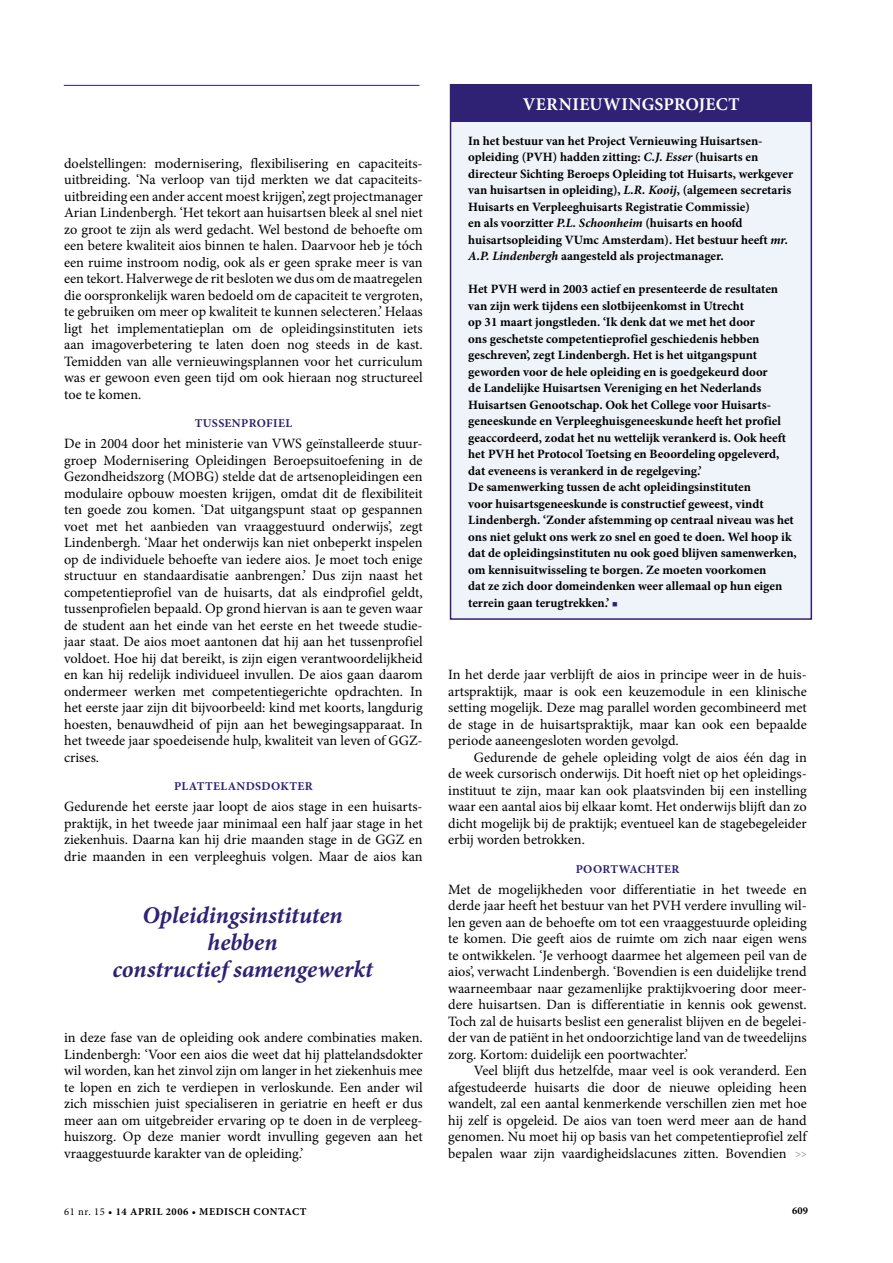
<style>
.page{position:relative;width:893px;height:1263px;background:#fff}
.page>*{position:absolute;margin:0;border:0;box-sizing:border-box;transform-origin:0 0}
.t1{font:italic 700 24px/27px "Minion Pro";color:#2f2274;text-align:center}
.t2{font:700 18px "Minion";letter-spacing:.025em;color:#fff}
.t3{font:14.25px/16.5px "Minion Pro";letter-spacing:-.005em;color:#000;text-align:justify}
.t4{font:700 12.75px/16.5px "Minion Pro";color:#000}
.t5{font:700 12px "Minion Pro";letter-spacing:.03em;color:#2f2274}
.t6{font:700 10.5px "Minion Pro";letter-spacing:.05em;color:#000}
.s1{font-style:italic}
.s2{color:#2f2274}
.s3{font-weight:400}
</style>
<div class="page">
<hr style="left:64px;top:85px;width:356px;height:1px;background:#2f2274">
<div style="left:451px;top:85px;width:360px;height:534px;background:#eff4fb"></div>
<div style="left:450px;top:84px;width:362px;height:536px;border:2px solid #2f2274"></div>
<div style="left:450px;top:85px;width:362px;height:36px;background:#2f2274"></div>
<p class="t3" style="left:64px;top:155px;width:360px">doelstellingen: modernisering, flexibilisering en capaciteits&shy;uitbreiding. ‘Na verloop van tijd merkten we dat capaciteits&shy;uitbreiding een ander accent moest krijgen’, zegt projectmanager Arian Lindenbergh. ‘Het tekort aan huisartsen bleek al snel niet zo groot te zijn als werd gedacht. Wel bestond de behoefte om een betere kwaliteit aios binnen te halen. Daarvoor heb je tóch een ruime instroom nodig, ook als er geen sprake meer is van een tekort. Halverwege de rit besloten we dus om de maatregelen die oorspronkelijk waren bedoeld om de capaciteit te vergroten, te gebruiken om meer op kwaliteit te kunnen selecteren.’ Helaas ligt het implementatieplan om de opleidingsinstituten iets aan imagoverbetering te laten doen nog steeds in de kast.<br>Temidden van alle vernieuwingsplannen voor het curriculum was er gewoon even geen tijd om ook hieraan nog structureel toe te komen.</p>
<p class="t5" style="left:195px;top:415px;width:26px">Tussenprofiel</p>
<p class="t3" style="left:64px;top:435px;width:360px">De in 2004 door het ministerie van VWS geïnstalleerde stuur&shy;groep Modernisering Opleidingen Beroepsuitoefening in de Gezondheidszorg (MOBG) stelde dat de artsenopleidingen een modulaire opbouw moesten krijgen, omdat dit de flexi-biliteit ten goede zou komen. ‘Dat uitgangspunt staat op gespannen voet met het aanbieden van vraaggestuurd onderwijs’, zegt Lindenbergh. ‘Maar het onderwijs kan niet onbeperkt inspelen op de individuele behoefte van iedere aios. Je moet toch enige structuur en standaardisatie aanbrengen.’ Dus zijn naast het competentieprofiel van de huisarts, dat als eindprofiel geldt, tussenprofielen bepaald. Op grond hiervan is aan te geven waar de student aan het einde van het eerste en het tweede studie&shy;jaar staat. De aios moet aantonen dat hij aan het tussenprofiel voldoet. Hoe hij dat bereikt, is zijn eigen verantwoordelijkheid en kan hij redelijk individueel invullen. De aios gaan daarom ondermeer werken met competentiegerichte opdrachten. In het eerste jaar zijn dit bijvoorbeeld: kind met koorts, langdurig hoesten, benauwdheid of pijn aan het bewegingsapparaat. In het tweede jaar spoed-eisende hulp, kwaliteit van leven of GGZ&shy;crises.</p>
<p class="t5" style="left:174px;top:778px;width:17px">Plattelandsdo</p>
<p class="t5" style="left:281px;top:778px;width:18px">kter</p>
<p class="t3" style="left:64px;top:798px;width:360px">Gedurende het eerste jaar loopt de aios stage in een huisarts&shy;praktijk, in het tweede jaar minimaal een half jaar stage in het ziekenhuis. Daarna kan hij drie maanden stage in de GGZ en drie maanden in een verpleeghuis volgen. Maar de aios kan</p>
<h1 class="t1" style="left:112px;top:901px;width:262px">Opleidingsinstituten hebben<br>constructief samengewerkt</h1>
<p class="t3" style="left:64px;top:1029px;width:360px">in deze fase van de opleiding ook andere combinaties maken.<br>Lindenbergh: ‘Voor een aios die weet dat hij plattelands-dokter wil worden, kan het zinvol zijn om langer in het ziekenhuis mee te lopen en zich te verdiepen in verloskunde. Een ander wil zich misschien juist specialiseren in geriatrie en heeft er dus meer aan om uitgebreider ervaring op te doen in de verpleeg&shy;huiszorg. Op deze manier wordt invulling gegeven aan het vraaggestuurde karakter van de opleiding.’</p>
<p class="t2" style="left:523px;top:95px;width:218px">VERNIEUWINGSPROJECT</p>
<p class="t4" style="left:468px;top:132px;width:326px">In het bestuur van het Project Vernieuwing Huisartsen&shy;opleiding (PVH) hadden zitting: <span class="s1">C.J. Esser</span> (huisarts en directeur Sichting Beroeps Opleiding tot Huisarts, werkgever van huisartsen in opleiding), <span class="s1">L.R. Kooij</span>, (algemeen secretaris Huisarts en Verpleeghuisarts Registratie Commissie)<br>en als voorzitter <span class="s1">P.L. Schoonheim</span> (huisarts en hoofd huisartsopleiding VUmc Amsterdam). Het bestuur heeft <span class="s1">mr.<br>A.P. Lindenbergh</span> aangesteld als projectmanager.</p>
<p class="t4" style="left:468px;top:281px;width:330px">Het PVH werd in 2003 actief en presenteerde de resultaten van zijn werk tijdens een slotbijeenkomst in Utrecht<br>op 31 maart jongstleden. ‘Ik denk dat we met het door<br>ons geschetste competentieprofiel geschiedenis hebben geschreven’, zegt Lindenbergh. Het is het uitgangspunt geworden voor de hele opleiding en is goedgekeurd door<br>de Landelijke Huisartsen Vereniging en het Nederlands Huisartsen Genootschap. Ook het College voor Huisarts&shy;geneeskunde en Verpleeghuisgeneeskunde heeft het profiel geaccordeerd, zodat het nu wettelijk verankerd is. Ook heeft het PVH het Protocol Toetsing en Beoordeling opgeleverd, dat eveneens is verankerd in de regelgeving.’<br>De samenwerking tussen de acht opleidingsinstituten<br>voor huisartsgeneeskunde is constructief geweest, vindt Lindenbergh. ‘Zonder afstemming op centraal niveau was het ons niet gelukt ons werk zo snel en goed te doen. Wel hoop ik dat de opleidingsinstituten nu ook goed blijven samenwerken, om kennisuitwisseling te borgen. Ze moeten voorkomen<br>dat ze zich door domeindenken weer allemaal op hun eigen terrein gaan terugtrekken.’ <span class="s2">■</span></p>
<p class="t3" style="left:448px;top:666px;width:360px">In het derde jaar verblijft de aios in principe weer in de huis&shy;artspraktijk, maar is ook een keuzemodule in een klinische setting mogelijk. Deze mag parallel worden gecombineerd met de stage in de huisartspraktijk, maar kan ook een bepaalde periode aaneengesloten worden gevolgd.</p>
<p class="t3" style="left:448px;top:749px;width:360px;text-indent:26px">Gedurende de gehele opleiding volgt de aios één dag in de week cursorisch onderwijs. Dit hoeft niet op het opleidings&shy;instituut te zijn, maar kan ook plaatsvinden bij een instelling waar een aantal aios bij elkaar komt. Het onderwijs blijft dan zo dicht mogelijk bij de praktijk; eventueel kan de stagebegeleider erbij worden betrokken.</p>
<p class="t5" style="left:576px;top:860px;width:18px">Poortwachter</p>
<p class="t3" style="left:448px;top:881px;width:360px">Met de mogelijkheden voor differentiatie in het tweede en derde jaar heeft het bestuur van het PVH verdere invulling wil&shy;len geven aan de behoefte om tot een vraaggestuurde opleiding te komen. Die geeft aios de ruimte om zich naar eigen wens te ontwikkelen. ‘Je verhoogt daarmee het algemeen peil van de aios’, verwacht Lindenbergh. ‘Bovendien is een duidelijke trend waarneembaar naar gezamenlijke praktijkvoering door meer&shy;dere huisartsen. Dan is differentiatie in kennis ook gewenst.<br>Toch zal de huisarts beslist een generalist blijven en de begelei&shy;der van de patiënt in het ondoorzichtige land van de tweedelijns zorg. Kortom: duidelijk een poortwachter.’</p>
<p class="t3" style="left:448px;top:1062px;width:360px;text-indent:26px">Veel blijft dus hetzelfde, maar veel is ook veranderd. Een afgestudeerde huisarts die door de nieuwe opleiding heen wandelt, zal een aantal kenmerkende verschillen zien met hoe hij zelf is opgeleid. De aios van toen werd meer aan de hand genomen. Nu moet hij op basis van het competentieprofiel zelf bepalen waar zijn vaardigheidslacunes zitten. Bovendien</p>
<p class="t6" style="left:64px;top:1204px;width:244px"><span class="s3">61 nr. 15</span> • 14 APRIL 2006 • MEDISCH CONTACT</p>
<p class="t6" style="left:792px;top:1203px;width:17px">609</p>
</div>
